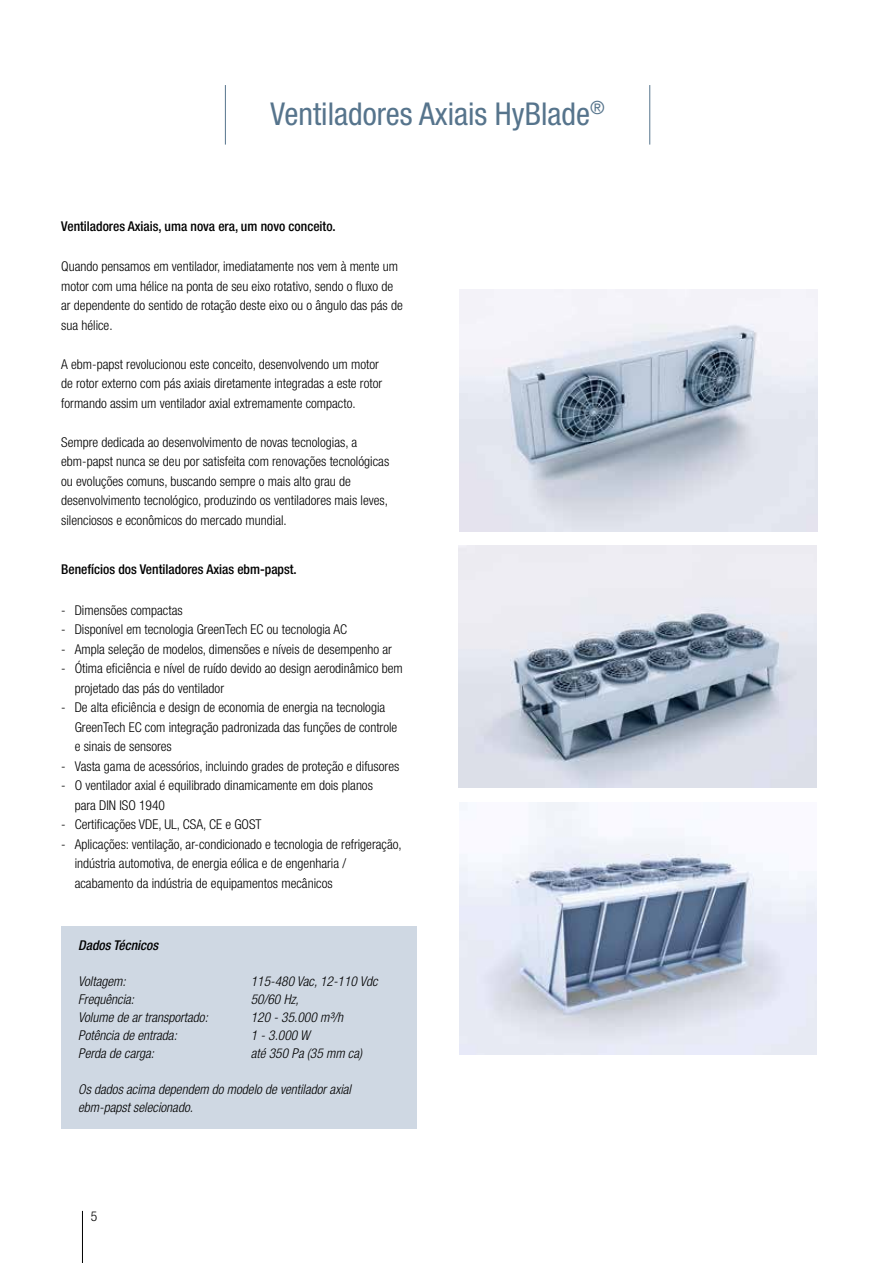
<style>
.page{position:relative;width:875px;height:1263px;background:#fff}
.page>*{position:absolute;margin:0;border:0;box-sizing:border-box;transform-origin:0 0}
.t1{font:condensed 31.5px "Helvetica Neue LT Pro";color:#56748c}
.t2{font:300 condensed 13.5px/19.5px "Helvetica Neue LT Pro";color:#000}
.t3{font:italic 300 condensed 13.5px/18px "Helvetica Neue LT Pro";color:#000}
.t4{font:500 condensed 13.5px "Helvetica Neue LT Pro";color:#000}
.t5{font:italic 500 condensed 13.5px "Helvetica Neue LT Pro";color:#000}
</style>
<div class="page">
<hr style="left:225px;top:85px;width:1px;height:60px;background:#56748c">
<hr style="left:649px;top:85px;width:1px;height:60px;background:#56748c">
<div style="left:61px;top:926px;width:356px;height:202px;background:#cfd8e3"></div>
<hr style="left:82px;top:1211px;width:1px;height:52px;background:#000">
<img style="left:460px;top:802px;width:356px;height:252px">
<img style="left:459px;top:546px;width:357px;height:242px">
<img style="left:460px;top:289px;width:357px;height:242px">
<h1 class="t1" style="left:270px;top:95px;width:336px">Ventiladores Axiais HyBlade<sup>®</sup></h1>
<p class="t4" style="left:61px;top:218px;width:276px">Ventiladores Axiais, uma nova era, um novo conceito.</p>
<p class="t2" style="left:61px;top:257px;width:343px">Quando pensamos em ventilador, imediatamente nos vem à mente um motor com uma hélice na ponta de seu eixo rotativo, sendo o fluxo de ar dependente do sentido de rotação deste eixo ou o ângulo das pás de sua hélice.</p>
<p class="t2" style="left:61px;top:354px;width:322px">A ebm-papst revolucionou este conceito, desenvolvendo um motor de rotor externo com pás axiais diretamente integradas a este rotor formando assim um ventilador axial extremamente compacto.</p>
<p class="t2" style="left:61px;top:432px;width:329px">Sempre dedicada ao desenvolvimento de novas tecnologias, a ebm-papst nunca se deu por satisfeita com renovações tecnológicas ou evoluções comuns, buscando sempre o mais alto grau de desenvolvimento tecnológico, produzindo os ventiladores mais leves, silenciosos e econômicos do mercado mundial.</p>
<p class="t4" style="left:61px;top:561px;width:237px">Benefícios dos Ventiladores Axias ebm-papst.</p>
<p class="t2" style="left:61px;top:600px;width:123px">- Dimensões compactas</p>
<p class="t2" style="left:61px;top:620px;width:287px">- Disponível em tecnologia GreenTech EC ou tecnologia AC</p>
<p class="t2" style="left:61px;top:639px;width:332px">- Ampla seleção de modelos, dimensões e níveis de desempenho ar</p>
<p class="t2" style="left:75px;top:659px;width:329px;text-indent:-14px">- Ótima eficiência e nível de ruído devido ao design aerodinâmico bem projetado das pás do ventilador</p>
<p class="t2" style="left:75px;top:698px;width:324px;text-indent:-14px">- De alta eficiência e design de economia de energia na tecnologia<br>GreenTech EC com integração padronizada das funções de controle e sinais de sensores</p>
<p class="t2" style="left:61px;top:756px;width:340px">- Vasta gama de acessórios, incluindo grades de proteção e difusores</p>
<p class="t2" style="left:75px;top:776px;width:300px;text-indent:-14px">- O ventilador axial é equilibrado dinamicamente em dois planos para DIN ISO 1940</p>
<p class="t2" style="left:61px;top:815px;width:202px">- Certificações VDE, UL, CSA, CE e GOST</p>
<p class="t2" style="left:75px;top:834px;width:329px;text-indent:-14px">- Aplicações: ventilação, ar-condicionado e tecnologia de refrigeração, indústria automotiva, de energia eólica e de engenharia / acabamento da indústria de equipamentos mecânicos</p>
<p class="t5" style="left:78px;top:937px;width:81px">Dados Técnicos</p>
<p class="t3" style="left:78px;top:972px;width:49px">Voltagem:</p>
<p class="t3" style="left:251px;top:972px;width:128px">115-480 Vac, 12-110 Vdc</p>
<p class="t3" style="left:78px;top:990px;width:57px">Frequência:</p>
<p class="t3" style="left:251px;top:990px;width:49px">50/60 Hz,</p>
<p class="t3" style="left:78px;top:1008px;width:131px">Volume de ar transportado:</p>
<p class="t3" style="left:251px;top:1008px;width:94px">120 - 35.000 m³/h</p>
<p class="t3" style="left:78px;top:1026px;width:100px">Potência de entrada:</p>
<p class="t3" style="left:251px;top:1026px;width:61px">1 - 3.000 W</p>
<p class="t3" style="left:78px;top:1044px;width:77px">Perda de carga:</p>
<p class="t3" style="left:251px;top:1044px;width:113px">até 350 Pa (35 mm ca)</p>
<p class="t3" style="left:78px;top:1080px;width:274px">Os dados acima dependem do modelo de ventilador axial ebm-papst selecionado.</p>
<p class="t2" style="left:91px;top:1206px;width:8px">5</p>
</div>
